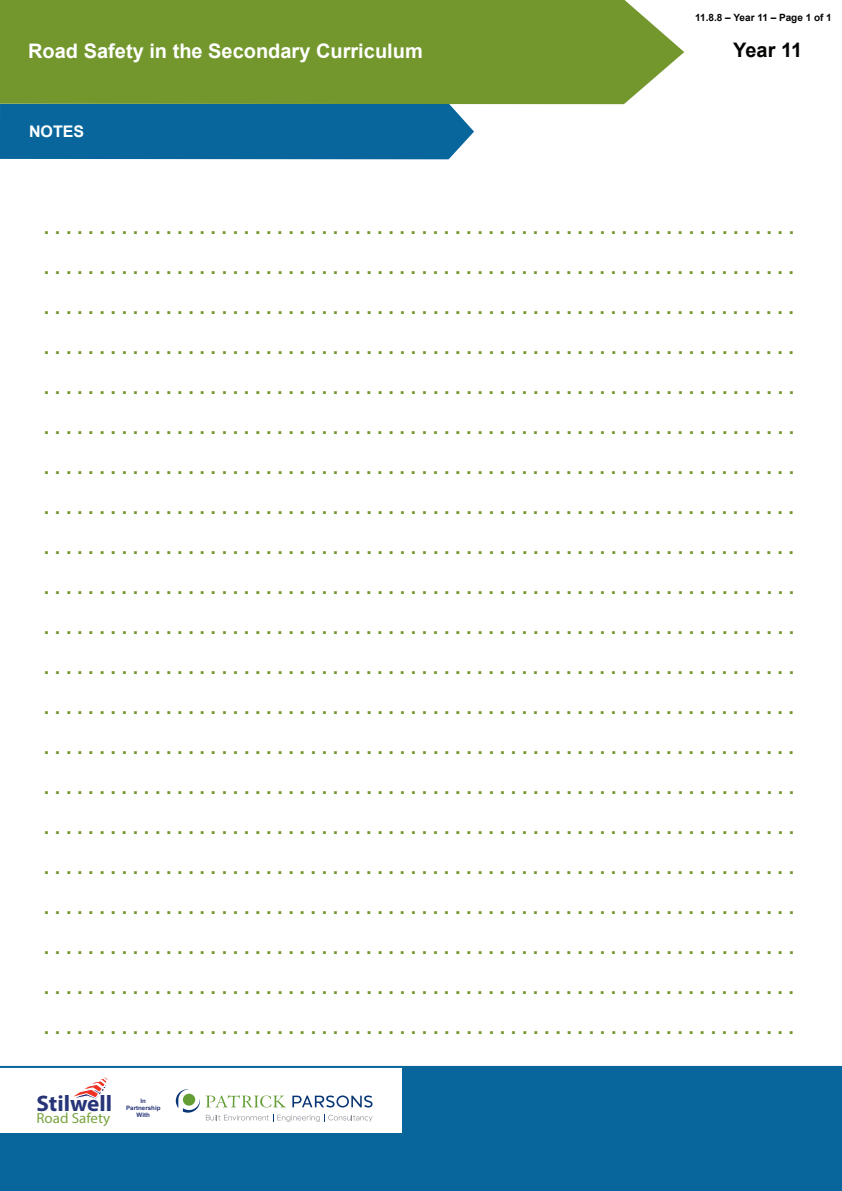
<style>
.page{position:relative;width:842px;height:1191px;background:#fff}
.page>*{position:absolute;margin:0;border:0;box-sizing:border-box;transform-origin:0 0}
.t1{font:700 22.5px "Myriad Pro";color:#273478}
.t2{font:700 20px "Arial";color:#73972d}
.t3{font:700 20px "Arial";color:#fff}
.t4{font:700 20px "Arial";letter-spacing:-.025em;color:#040503}
.t5{font:700 16px "Arial";color:#fff}
.t6{font:14.6px "Myriad Pro";color:#79a33f}
.t7{font:700 10px "Arial";color:#040503}
.t8{font:700 6px/7.2px "Arial";color:#273478;text-align:center}
</style>
<div class="page">
<div style="left:0;top:104px;width:474px;height:55px;background:#08669c"></div>
<div style="left:0;top:0;width:684px;height:104px;background:#73972d"></div>
<div style="left:0;top:1132px;width:842px;height:34px;background:#08669c"></div>
<div style="left:402px;top:1066px;width:439px;height:40px;background:#08669c"></div>
<div style="left:402px;top:1102px;width:439px;height:40px;background:#08669c"></div>
<div style="left:0;top:1165px;width:842px;height:26px;background:#08669c"></div>
<svg style="left:206px;top:1114px;width:167px;height:8px"></svg>
<svg style="left:176px;top:1089px;width:24px;height:23px"></svg>
<svg style="left:206px;top:1095px;width:80px;height:12px"></svg>
<svg style="left:292px;top:1095px;width:81px;height:12px"></svg>
<svg style="left:73px;top:1077px;width:35px;height:22px"></svg>
<hr style="left:0;top:1066px;width:841px;height:2px;background:#08669c">
<p class="t3" style="left:28px;top:36px;width:396px">Road Safety in the Secondary Curriculum</p>
<p class="t5" style="left:29px;top:120px;width:57px">NOTES</p>
<p class="t7" style="left:695px;top:10px;width:138px">11.8.8 – Year 11 – Page 1 of 1</p>
<p class="t4" style="left:733px;top:36px;width:70px">Year 11</p>
<p class="t2" style="left:44px;top:213px;width:752px">. . . . . . . . . . . . . . . . . . . . . . . . . . . . . . . . . . . . . . . . . . . . . . . . . . . . . . . . . . . . . . . . . . . .</p>
<p class="t2" style="left:44px;top:253px;width:752px">. . . . . . . . . . . . . . . . . . . . . . . . . . . . . . . . . . . . . . . . . . . . . . . . . . . . . . . . . . . . . . . . . . . .</p>
<p class="t2" style="left:44px;top:293px;width:752px">. . . . . . . . . . . . . . . . . . . . . . . . . . . . . . . . . . . . . . . . . . . . . . . . . . . . . . . . . . . . . . . . . . . .</p>
<p class="t2" style="left:44px;top:333px;width:752px">. . . . . . . . . . . . . . . . . . . . . . . . . . . . . . . . . . . . . . . . . . . . . . . . . . . . . . . . . . . . . . . . . . . .</p>
<p class="t2" style="left:44px;top:373px;width:752px">. . . . . . . . . . . . . . . . . . . . . . . . . . . . . . . . . . . . . . . . . . . . . . . . . . . . . . . . . . . . . . . . . . . .</p>
<p class="t2" style="left:44px;top:413px;width:752px">. . . . . . . . . . . . . . . . . . . . . . . . . . . . . . . . . . . . . . . . . . . . . . . . . . . . . . . . . . . . . . . . . . . .</p>
<p class="t2" style="left:44px;top:453px;width:752px">. . . . . . . . . . . . . . . . . . . . . . . . . . . . . . . . . . . . . . . . . . . . . . . . . . . . . . . . . . . . . . . . . . . .</p>
<p class="t2" style="left:44px;top:493px;width:752px">. . . . . . . . . . . . . . . . . . . . . . . . . . . . . . . . . . . . . . . . . . . . . . . . . . . . . . . . . . . . . . . . . . . .</p>
<p class="t2" style="left:44px;top:533px;width:752px">. . . . . . . . . . . . . . . . . . . . . . . . . . . . . . . . . . . . . . . . . . . . . . . . . . . . . . . . . . . . . . . . . . . .</p>
<p class="t2" style="left:44px;top:573px;width:752px">. . . . . . . . . . . . . . . . . . . . . . . . . . . . . . . . . . . . . . . . . . . . . . . . . . . . . . . . . . . . . . . . . . . .</p>
<p class="t2" style="left:44px;top:613px;width:752px">. . . . . . . . . . . . . . . . . . . . . . . . . . . . . . . . . . . . . . . . . . . . . . . . . . . . . . . . . . . . . . . . . . . .</p>
<p class="t2" style="left:44px;top:653px;width:752px">. . . . . . . . . . . . . . . . . . . . . . . . . . . . . . . . . . . . . . . . . . . . . . . . . . . . . . . . . . . . . . . . . . . .</p>
<p class="t2" style="left:44px;top:693px;width:752px">. . . . . . . . . . . . . . . . . . . . . . . . . . . . . . . . . . . . . . . . . . . . . . . . . . . . . . . . . . . . . . . . . . . .</p>
<p class="t2" style="left:44px;top:733px;width:752px">. . . . . . . . . . . . . . . . . . . . . . . . . . . . . . . . . . . . . . . . . . . . . . . . . . . . . . . . . . . . . . . . . . . .</p>
<p class="t2" style="left:44px;top:773px;width:752px">. . . . . . . . . . . . . . . . . . . . . . . . . . . . . . . . . . . . . . . . . . . . . . . . . . . . . . . . . . . . . . . . . . . .</p>
<p class="t2" style="left:44px;top:813px;width:752px">. . . . . . . . . . . . . . . . . . . . . . . . . . . . . . . . . . . . . . . . . . . . . . . . . . . . . . . . . . . . . . . . . . . .</p>
<p class="t2" style="left:44px;top:853px;width:752px">. . . . . . . . . . . . . . . . . . . . . . . . . . . . . . . . . . . . . . . . . . . . . . . . . . . . . . . . . . . . . . . . . . . .</p>
<p class="t2" style="left:44px;top:893px;width:752px">. . . . . . . . . . . . . . . . . . . . . . . . . . . . . . . . . . . . . . . . . . . . . . . . . . . . . . . . . . . . . . . . . . . .</p>
<p class="t2" style="left:44px;top:933px;width:752px">. . . . . . . . . . . . . . . . . . . . . . . . . . . . . . . . . . . . . . . . . . . . . . . . . . . . . . . . . . . . . . . . . . . .</p>
<p class="t2" style="left:44px;top:973px;width:752px">. . . . . . . . . . . . . . . . . . . . . . . . . . . . . . . . . . . . . . . . . . . . . . . . . . . . . . . . . . . . . . . . . . . .</p>
<p class="t2" style="left:44px;top:1013px;width:752px">. . . . . . . . . . . . . . . . . . . . . . . . . . . . . . . . . . . . . . . . . . . . . . . . . . . . . . . . . . . . . . . . . . . .</p>
<p class="t1" style="left:36px;top:1089px;width:77px">Stilwell</p>
<p class="t6" style="left:36px;top:1109px;width:75px">Road Safety</p>
<p class="t8" style="left:126px;top:1097px;width:36px">In<br>Partnership<br>With</p>
</div>
